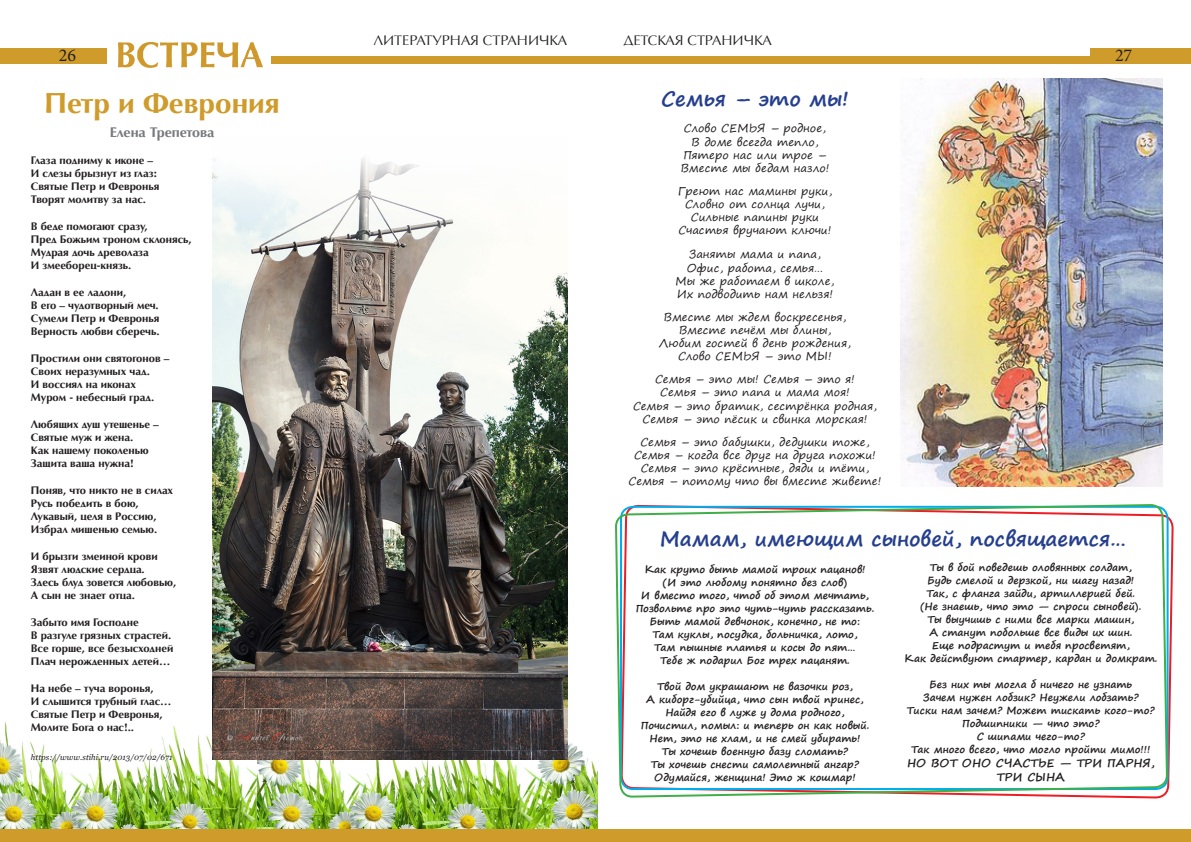
<style>
.page{position:relative;width:1191px;height:842px;background:#fff}
.page>*{position:absolute;margin:0;border:0;box-sizing:border-box;transform-origin:0 0}
.basa{font:700 29px "AG Opus High Resolution";color:#cf9b2a}
.basa-2{font:700 20px "Segoe Print";color:#253f8e}
.t1{font:18px "Minion Pro";color:#231f20}
.РУБРИКА{font:14px "AG Opus High Resolution";color:#231f20}
.basa-3{font:700 14px "AG Opus High Resolution";color:#76787b}
.basa-4{font:700 11px "AG Opus High Resolution";color:#231f20}
.basa-5{font:11px "Segoe Print";color:#231f20}
.basa-6{font:700 11px "Segoe Print";color:#231f20}
.basa-7{font:700 10px "Segoe Print";color:#231f20}
.ПОДПИСЬ_ТЕКСТА{font:italic 8px "Georgia";letter-spacing:.01em;color:#231f20}
</style>
<div class="page">
<div style="left:0;top:48px;width:106px;height:16px;background:#cf9b2a"></div>
<div style="left:1090px;top:48px;width:101px;height:16px;background:#cf9b2a"></div>
<div style="left:271px;top:56px;width:324px;height:8px;background:#cf9b2a"></div>
<div style="left:595px;top:56px;width:596px;height:8px;background:#cf9b2a"></div>
<div style="left:0;top:829px;width:1191px;height:13px;background:#cf9b2a"></div>
<img style="left:118px;top:42px;width:145px;height:25px">
<img style="left:0;top:638px;width:258px;height:190px">
<img style="left:258px;top:638px;width:339px;height:190px">
<img style="left:900px;top:78px;width:262px;height:203px">
<svg style="left:615px;top:281px;width:553px;height:516px"></svg>
<img style="left:213px;top:158px;width:354px;height:601px">
<p class="РУБРИКА" style="left:374px;top:32px;width:195px">ЛИТЕРАТУРНАЯ СТРАНИЧКА</p>
<p class="РУБРИКА" style="left:624px;top:32px;width:149px">ДЕТСКАЯ СТРАНИЧКА</p>
<h3 class="t1" style="left:59px;top:43px;width:19px">26</h3>
<h3 class="t1" style="left:1115px;top:43px;width:19px">27</h3>
<p class="basa" style="left:44px;top:86px;width:237px">Петр и Феврония</p>
<p class="basa-3" style="left:110px;top:124px;width:106px">Елена Трепетова</p>
<p class="basa-4" style="left:31px;top:153px;width:124px">Глаза подниму к иконе –</p>
<p class="basa-4" style="left:31px;top:167px;width:127px">И слезы брызнут из глаз:</p>
<p class="basa-4" style="left:31px;top:180px;width:130px">Святые Петр и Февронья</p>
<p class="basa-4" style="left:31px;top:193px;width:117px">Творят молитву за нас.</p>
<p class="basa-4" style="left:31px;top:219px;width:118px">В беде помогают сразу,</p>
<p class="basa-4" style="left:31px;top:233px;width:162px">Пред Божьим троном склонясь,</p>
<p class="basa-4" style="left:31px;top:246px;width:119px">Мудрая дочь древолаза</p>
<p class="basa-4" style="left:31px;top:259px;width:102px">И змееборец-князь.</p>
<p class="basa-4" style="left:31px;top:285px;width:97px">Ладан в ее ладони,</p>
<p class="basa-4" style="left:31px;top:299px;width:129px">В его – чудотворный меч.</p>
<p class="basa-4" style="left:31px;top:312px;width:130px">Сумели Петр и Февронья</p>
<p class="basa-4" style="left:31px;top:325px;width:130px">Верность любви сберечь.</p>
<p class="basa-4" style="left:31px;top:351px;width:140px">Простили они святогонов –</p>
<p class="basa-4" style="left:31px;top:365px;width:120px">Своих неразумных чад.</p>
<p class="basa-4" style="left:31px;top:378px;width:107px">И воссиял на иконах</p>
<p class="basa-4" style="left:31px;top:391px;width:125px">Муром - небесный град.</p>
<p class="basa-4" style="left:31px;top:417px;width:129px">Любящих душ утешенье –</p>
<p class="basa-4" style="left:31px;top:431px;width:104px">Святые муж и жена.</p>
<p class="basa-4" style="left:31px;top:444px;width:119px">Как нашему поколенью</p>
<p class="basa-4" style="left:31px;top:457px;width:104px">Защита ваша нужна!</p>
<p class="basa-4" style="left:31px;top:483px;width:144px">Поняв, что никто не в силах</p>
<p class="basa-4" style="left:31px;top:497px;width:109px">Русь победить в бою,</p>
<p class="basa-4" style="left:31px;top:510px;width:127px">Лукавый, целя в Россию,</p>
<p class="basa-4" style="left:31px;top:523px;width:128px">Избрал мишенью семью.</p>
<p class="basa-4" style="left:31px;top:549px;width:128px">И брызги змеиной крови</p>
<p class="basa-4" style="left:31px;top:563px;width:115px">Язвят людские сердца.</p>
<p class="basa-4" style="left:31px;top:576px;width:147px">Здесь блуд зовется любовью,</p>
<p class="basa-4" style="left:31px;top:589px;width:106px">А сын не знает отца.</p>
<p class="basa-4" style="left:31px;top:615px;width:109px">Забыто имя Господне</p>
<p class="basa-4" style="left:31px;top:629px;width:142px">В разгуле грязных страстей.</p>
<p class="basa-4" style="left:31px;top:642px;width:144px">Все горше, все безысходней</p>
<p class="basa-4" style="left:31px;top:655px;width:141px">Плач нерожденных детей…</p>
<p class="basa-4" style="left:31px;top:681px;width:124px">На небе – туча воронья,</p>
<p class="basa-4" style="left:31px;top:695px;width:142px">И слышится трубный глас…</p>
<p class="basa-4" style="left:31px;top:708px;width:133px">Святые Петр и Февронья,</p>
<p class="basa-4" style="left:31px;top:721px;width:105px">Молите Бога о нас!..</p>
<p class="ПОДПИСЬ_ТЕКСТА" style="left:31px;top:752px;width:143px">https://www.stihi.ru/2013/07/02/671</p>
<p class="basa-2" style="left:661px;top:81px;width:189px">Семья – это мы!</p>
<p class="basa-5" style="left:684px;top:119px;width:144px">Слово СЕМЬЯ – родное,</p>
<p class="basa-5" style="left:691px;top:132px;width:129px">В доме всегда тепло,</p>
<p class="basa-5" style="left:683px;top:145px;width:145px">Пятеро нас или трое –</p>
<p class="basa-5" style="left:680px;top:158px;width:150px">Вместе мы бедам назло!</p>
<p class="basa-5" style="left:678px;top:181px;width:156px">Греют нас мамины руки,</p>
<p class="basa-5" style="left:685px;top:194px;width:141px">Словно от солнца лучи,</p>
<p class="basa-5" style="left:691px;top:207px;width:130px">Сильные папины руки</p>
<p class="basa-5" style="left:678px;top:221px;width:154px">Счастья вручают ключи!</p>
<p class="basa-5" style="left:689px;top:245px;width:133px">Заняты мама и папа,</p>
<p class="basa-5" style="left:686px;top:258px;width:138px">Офис, работа, семья…</p>
<p class="basa-5" style="left:675px;top:271px;width:160px">Мы же работаем в школе,</p>
<p class="basa-5" style="left:677px;top:284px;width:158px">Их подводить нам нельзя!</p>
<p class="basa-5" style="left:663px;top:307px;width:184px">Вместе мы ждем воскресенья,</p>
<p class="basa-5" style="left:678px;top:320px;width:154px">Вместе печём мы блины,</p>
<p class="basa-5" style="left:659px;top:333px;width:193px">Любим гостей в день рождения,</p>
<p class="basa-5" style="left:678px;top:347px;width:155px">Слово СЕМЬЯ – это МЫ!</p>
<p class="basa-5" style="left:655px;top:369px;width:201px">Семья – это мы! Семья – это я!</p>
<p class="basa-5" style="left:660px;top:383px;width:191px">Семья – это папа и мама моя!</p>
<p class="basa-5" style="left:633px;top:396px;width:245px">Семья – это братик, сестрёнка родная,</p>
<p class="basa-5" style="left:642px;top:409px;width:226px">Семья – это пёсик и свинка морская!</p>
<p class="basa-5" style="left:640px;top:432px;width:231px">Семья – это бабушки, дедушки тоже,</p>
<p class="basa-5" style="left:634px;top:445px;width:243px">Семья – когда все друг на друга похожи!</p>
<p class="basa-5" style="left:640px;top:458px;width:230px">Семья – это крёстные, дяди и тёти,</p>
<p class="basa-5" style="left:628px;top:471px;width:254px">Семья – потому что вы вместе живете!</p>
<p class="basa-2" style="left:660px;top:521px;width:468px">Мамам, имеющим сыновей, посвящается…</p>
<p class="basa-7" style="left:644px;top:561px;width:223px">Как круто быть мамой троих пацанов!</p>
<p class="basa-7" style="left:663px;top:574px;width:186px">(И это любому понятно без слов)</p>
<p class="basa-7" style="left:641px;top:587px;width:230px">И вместо того, чтоб об этом мечтать,</p>
<p class="basa-7" style="left:635px;top:600px;width:240px">Позвольте про это чуть-чуть рассказать.</p>
<p class="basa-7" style="left:650px;top:613px;width:212px">Быть мамой девчонок, конечно, не то:</p>
<p class="basa-7" style="left:652px;top:626px;width:207px">Там куклы, посудка, больничка, лото,</p>
<p class="basa-7" style="left:654px;top:639px;width:203px">Там пышные платья и косы до пят…</p>
<p class="basa-7" style="left:660px;top:652px;width:191px">Тебе ж подарил Бог трех пацанят.</p>
<p class="basa-7" style="left:657px;top:678px;width:197px">Твой дом украшают не вазочки роз,</p>
<p class="basa-7" style="left:646px;top:691px;width:219px">А киборг-убийца, что сын твой принес,</p>
<p class="basa-7" style="left:665px;top:704px;width:181px">Найдя его в луже у дома родного,</p>
<p class="basa-7" style="left:640px;top:717px;width:230px">Почистил, помыл: и теперь он как новый.</p>
<p class="basa-7" style="left:649px;top:730px;width:212px">Нет, это не хлам, и не смей убирать!</p>
<p class="basa-7" style="left:662px;top:743px;width:188px">Ты хочешь военную базу сломать?</p>
<p class="basa-7" style="left:651px;top:756px;width:209px">Ты хочешь снести самолетный ангар?</p>
<p class="basa-7" style="left:654px;top:769px;width:203px">Одумайся, женщина! Это ж кошмар!</p>
<p class="basa-7" style="left:929px;top:558px;width:204px">Ты в бой поведешь оловянных солдат,</p>
<p class="basa-7" style="left:927px;top:571px;width:208px">Будь смелой и дерзкой, ни шагу назад!</p>
<p class="basa-7" style="left:926px;top:584px;width:210px">Так, с фланга зайди, артиллерией бей.</p>
<p class="basa-7" style="left:920px;top:597px;width:222px">(Не знаешь, что это — спроси сыновей).</p>
<p class="basa-7" style="left:927px;top:610px;width:208px">Ты выучишь с ними все марки машин,</p>
<p class="basa-7" style="left:929px;top:623px;width:204px">А станут побольше все виды их шин.</p>
<p class="basa-7" style="left:932px;top:636px;width:199px">Еще подрастут и тебя просветят,</p>
<p class="basa-7" style="left:904px;top:649px;width:255px">Как действуют стартер, кардан и домкрат.</p>
<p class="basa-7" style="left:929px;top:675px;width:204px">Без них ты могла б ничего не узнать</p>
<p class="basa-7" style="left:923px;top:688px;width:217px">Зачем нужен лобзик? Неужели лобзать?</p>
<p class="basa-7" style="left:907px;top:701px;width:249px">Тиски нам зачем? Может тискать кого-то?</p>
<p class="basa-7" style="left:962px;top:714px;width:139px">Подшипники — что это?</p>
<p class="basa-7" style="left:976px;top:727px;width:110px">С шипами чего-то?</p>
<p class="basa-7" style="left:911px;top:740px;width:241px">Так много всего, что могло пройти мимо!!!</p>
<p class="basa-6" style="left:907px;top:753px;width:249px">НО ВОТ ОНО СЧАСТЬЕ — ТРИ ПАРНЯ,</p>
<p class="basa-6" style="left:997px;top:767px;width:69px">ТРИ СЫНА</p>
</div>
